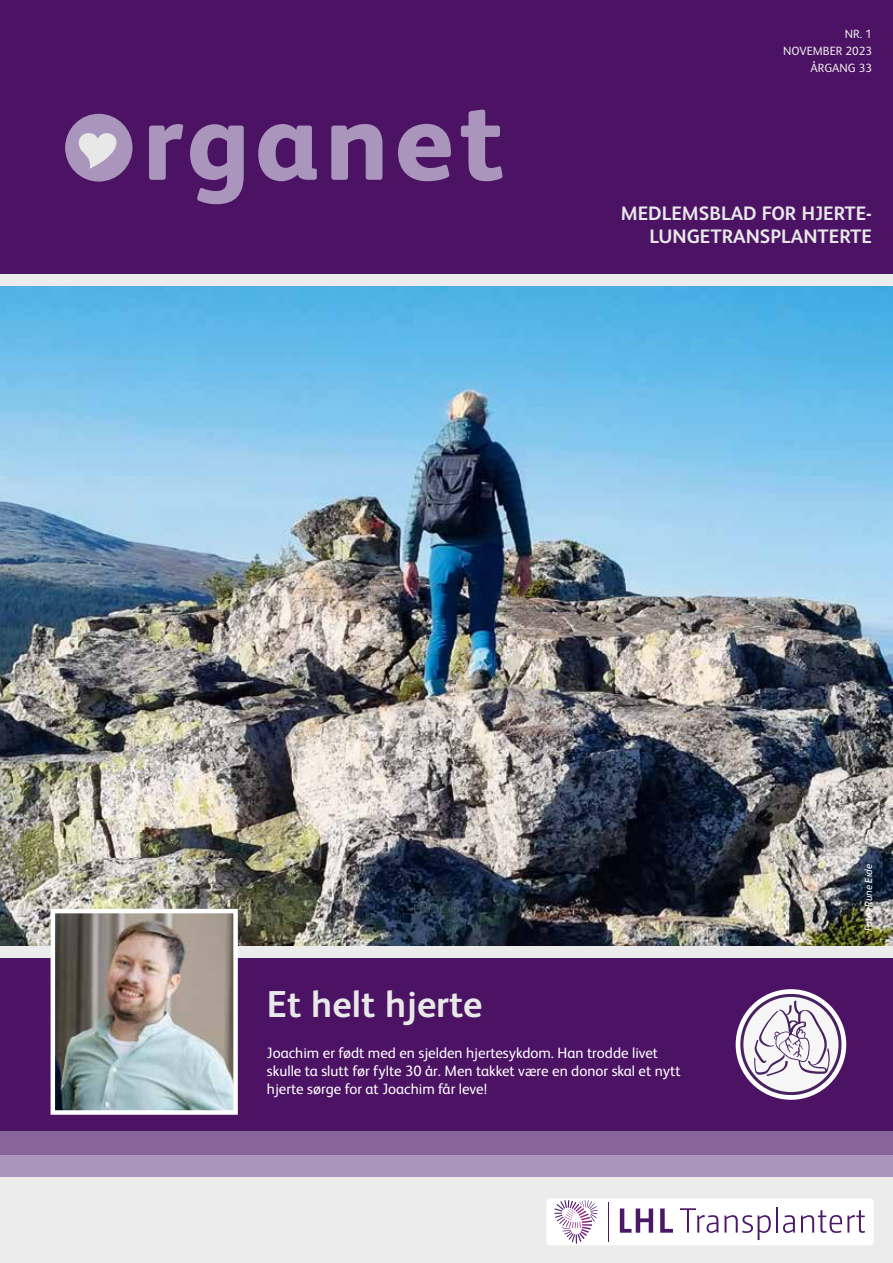
<style>
.page{position:relative;width:893px;height:1263px;background:#fff}
.page>*{position:absolute;margin:0;border:0;box-sizing:border-box;transform-origin:0 0}
.t1{font:800 111.45px "FS Albert";letter-spacing:.05em;color:#aa95bc}
.t2{font:700 37.5px "FS Albert";color:#e8e8e8}
.t3{font:700 19.5px/23.4px "FS Albert";color:#e8e8e8;text-align:right}
.t4{font:15px/18px "FS Albert";color:#fff}
.t5{font:12px/16.8px "FS Albert";color:#e8e8e8;text-align:right}
.t6{font:italic 10.5px "FS Albert";color:#fff}
</style>
<div class="page">
<div style="left:0;top:1114px;width:893px;height:149px;background:#ececec"></div>
<div style="left:0;top:0;width:893px;height:1175px;background:#4c1364"></div>
<div style="left:0;top:1153px;width:893px;height:23px;background:#aa95bc"></div>
<div style="left:0;top:1131px;width:893px;height:24px;background:#87659a"></div>
<div style="left:736px;top:989px;width:110px;height:111px;background:#fff;border-radius:50%"></div>
<svg style="left:740px;top:993px;width:102px;height:102px"></svg>
<div style="left:65px;top:114px;width:67px;height:68px;background:#aa95bc;border-radius:50%"></div>
<img style="left:0;top:286px;width:893px;height:660px">
<div style="left:546px;top:1198px;width:328px;height:47px;background:#fff;border-radius:3px"></div>
<svg style="left:680px;top:1208px;width:38px;height:25px"></svg>
<svg style="left:724px;top:1215px;width:47px;height:25px"></svg>
<hr style="left:776px;top:1207px;width:2px;height:25px;background:#4b1868">
<svg style="left:783px;top:1215px;width:12px;height:18px"></svg>
<svg style="left:801px;top:1210px;width:64px;height:23px"></svg>
<svg style="left:660px;top:1208px;width:13px;height:25px"></svg>
<svg style="left:620px;top:1208px;width:33px;height:25px"></svg>
<hr style="left:608px;top:1202px;width:1px;height:40px;background:#4b1868">
<svg style="left:554px;top:1200px;width:44px;height:43px"></svg>
<div style="left:0;top:946px;width:893px;height:12px;background:#ececec"></div>
<div style="left:0;top:274px;width:893px;height:12px;background:#ececec"></div>
<img style="left:56px;top:914px;width:177px;height:196px">
<div style="left:51px;top:909px;width:187px;height:206px;border:4px solid #fff"></div>
<h1 class="t1" style="left:142px;top:76px;width:363px">rganet</h1>
<p class="t5" style="left:783px;top:26px;width:90px">NR. 1<br>NOVEMBER 2023<br>ÅRGANG 33</p>
<h3 class="t3" style="left:621px;top:201px;width:253px">MEDLEMSBLAD FOR HJERTE-<br>LUNGETRANSPLANTERTE</h3>
<h2 class="t2" style="left:267px;top:983px;width:217px">Et helt hjerte</h2>
<p class="t6" style="left:862px;top:931px;width:69px;rotate:-90deg">Foto: Rune Eide</p>
<p class="t4" style="left:267px;top:1044px;width:415px">Joachim er født med en sjelden hjertesykdom. Han trodde livet skulle ta slutt før fylte 30 år. Men takket være en donor skal et nytt hjerte sørge for at Joachim får leve!</p>
</div>
